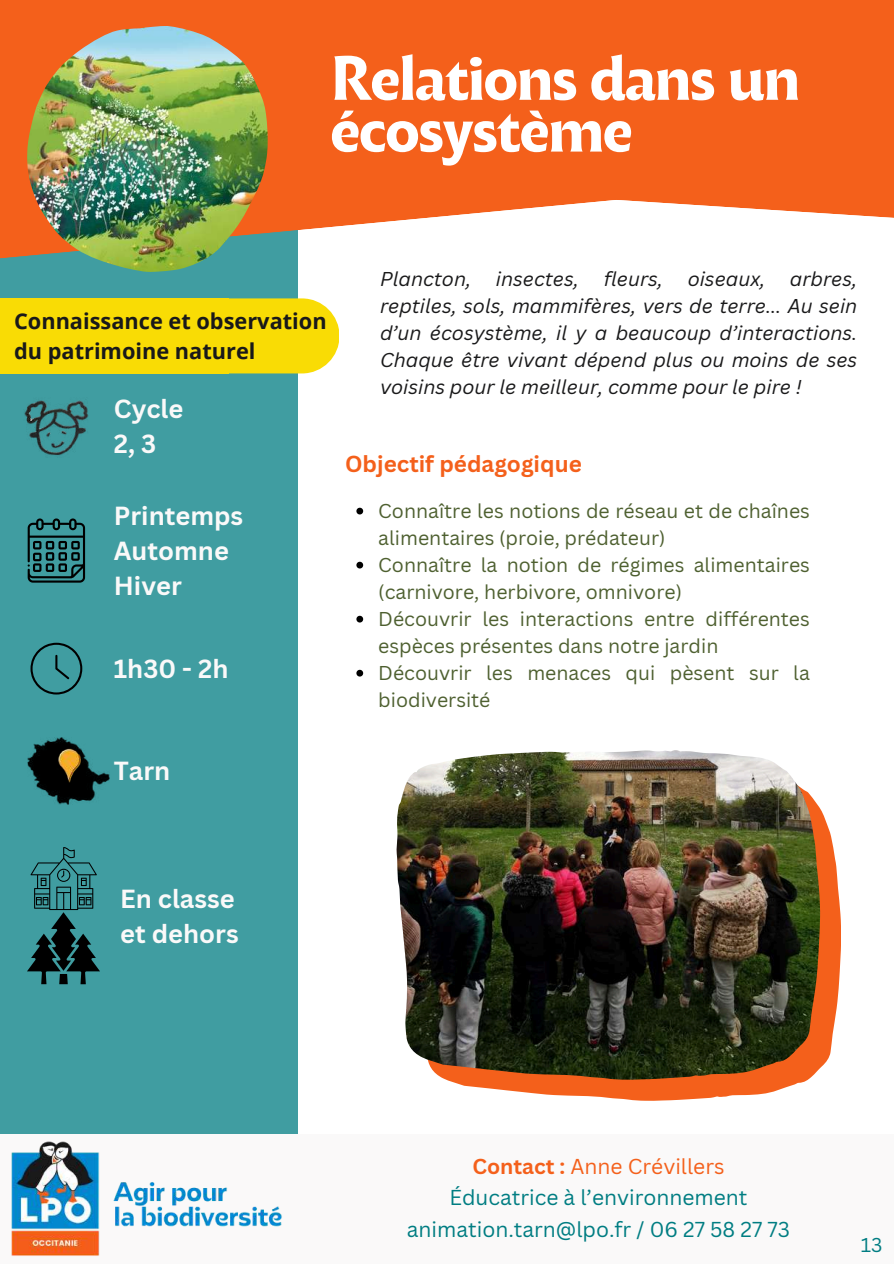
<style>
.page{position:relative;width:894px;height:1264px;background:#fff}
.page>*{position:absolute;margin:0;border:0;box-sizing:border-box;transform-origin:0 0}
.t1{font:700 60px/51.8px "Malik";letter-spacing:-.025em;color:#fff}
.t2{font:700 25.5px/34.8px "Canva Sans";color:#faf9f9}
.t3{font:700 22.5px "Canva Sans";color:#f4601b}
.t4{font:700 21.75px/30.3px "Open Sans";color:#19191a}
.t5{font:21px/31.5px "Canva Sans";color:#007d82;text-align:center}
.t6{font:19.5px/27px "Canva Sans";color:#4e6030}
.t7{font:italic 19.5px/27px "Canva Sans";color:#19191a;text-align:justify}
.t8{font:19.5px "Canva Sans";color:#007d82}
.s1{font-weight:700;color:#f4601b}
.s2{color:#f4601b}
</style>
<div class="page">
<div style="left:0;top:0;width:297px;height:1262px;background:#409da1"></div>
<svg style="left:0;top:0;width:298px;height:265px;background:#e16628"></svg>
<svg style="left:154px;top:0;width:739px;height:235px;background:#f46e2f"></svg>
<img style="left:24px;top:400px;width:65px;height:55px">
<svg style="left:28px;top:518px;width:57px;height:64px"></svg>
<svg style="left:30px;top:642px;width:52px;height:52px"></svg>
<img style="left:28px;top:737px;width:82px;height:67px">
<img style="left:58px;top:748px;width:22px;height:35px">
<div style="left:0;top:298px;width:229px;height:75px;background:#f9dc05"></div>
<div style="left:10px;top:298px;width:329px;height:75px;background:#f9dc05;border-radius:38px"></div>
<svg style="left:27px;top:847px;width:73px;height:137px"></svg>
<img style="left:27px;top:26px;width:240px;height:246px">
<svg style="left:445px;top:807px;width:396px;height:293px;fill:#f4601b"></svg>
<img style="left:396px;top:750px;width:423px;height:329px">
<div style="left:0;top:1133px;width:893px;height:130px;background:#faf9f9"></div>
<img style="left:0;top:1133px;width:297px;height:123px">
<svg style="left:356px;top:507px;width:7px;height:7px"></svg>
<svg style="left:356px;top:561px;width:7px;height:7px"></svg>
<svg style="left:356px;top:615px;width:7px;height:7px"></svg>
<svg style="left:356px;top:669px;width:7px;height:7px"></svg>
<h1 class="t1" style="left:330px;top:58px;width:471px">Relations dans un écosystème</h1>
<p class="t4" style="left:14px;top:305px;width:314px">Connaissance et observation du patrimoine naturel</p>
<h2 class="t2" style="left:114px;top:390px;width:71px">Cycle<br>2, 3</h2>
<h2 class="t2" style="left:114px;top:497px;width:131px">Printemps<br>Automne<br>Hiver</h2>
<h2 class="t2" style="left:114px;top:650px;width:116px">1h30 - 2h</h2>
<p class="t7" style="left:380px;top:265px;width:93px">Plancton,</p>
<p class="t7" style="left:495px;top:265px;width:85px">insectes,</p>
<p class="t7" style="left:603px;top:265px;width:61px">fleurs,</p>
<p class="t7" style="left:687px;top:265px;width:79px">oiseaux,</p>
<p class="t7" style="left:380px;top:265px;width:478px;text-indent:410px">arbres, reptiles, sols, mammifères, vers de terre... Au sein d’un écosystème, il y a beaucoup d’interactions.<br>Chaque être vivant dépend plus ou moins de ses voisins pour le meilleur, comme pour le pire !</p>
<p class="t3" style="left:345px;top:448px;width:238px">Objectif pédagogique</p>
<p class="t6" style="left:378px;top:497px;width:433px">Connaître les notions de réseau et de chaînes alimentaires (proie, prédateur)<br>Connaître la notion de régimes alimentaires (carnivore, herbivore, omnivore)<br>Découvrir les interactions entre différentes espèces présentes dans notre jardin Découvrir les menaces qui pèsent sur la biodiversité</p>
<h2 class="t2" style="left:114px;top:753px;width:58px">Tarn</h2>
<h2 class="t2" style="left:120px;top:880px;width:120px">En classe et dehors</h2>
<p class="t5" style="left:406px;top:1149px;width:384px"><span class="s1">Contact :</span> <span class="s2">Anne Crévillers<br></span>Éducatrice à l’environnement animation.tarn@lpo.fr / 06 27 58 27 73</p>
<p class="t8" style="left:860px;top:1231px;width:23px">13</p>
</div>
